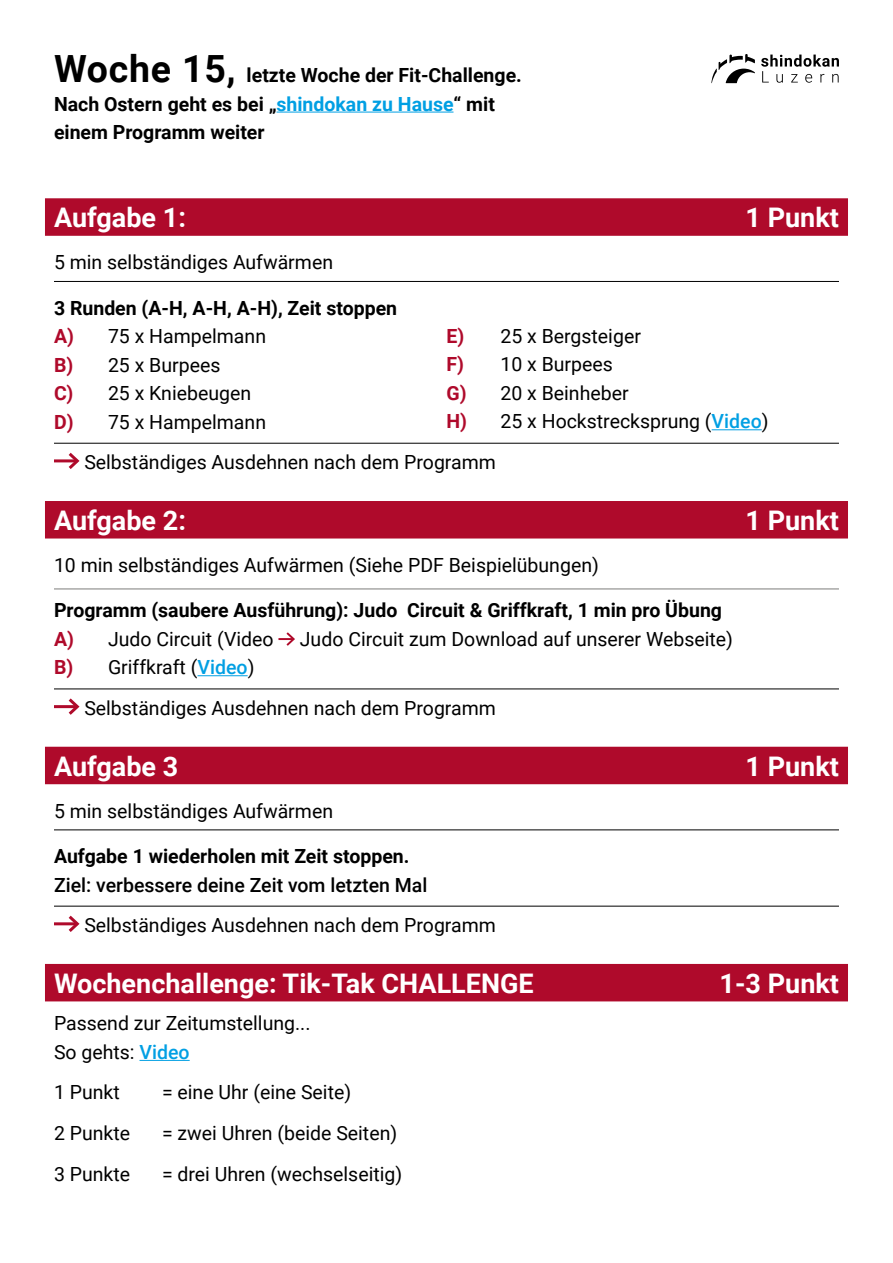
<style>
.page{position:relative;width:893px;height:1263px;background:#fff}
.page>*{position:absolute;margin:0;border:0;box-sizing:border-box;transform-origin:0 0}
.t1{font:700 27px "Roboto";color:#fff}
.t2{font:19.5px/28.5px "Roboto";color:#000}
.t3{font:700 19.5px/28.5px "Roboto";color:#000}
.t4{font:500 19.5px "Roboto";color:#000}
.s1{font-size:37.5px}
.s2{color:#009fe3}
.s3{font-weight:700}
.s4{font-weight:700;color:#af0a2b}
.s5{color:#af0a2b}
.s6{font-weight:400}
.s7{font-weight:500;color:#009fe3}
</style>
<div class="page">
<div style="left:45px;top:198px;width:803px;height:38px;background:#af0a2b"></div>
<hr style="left:54px;top:281px;width:785px;height:1px;background:#000">
<hr style="left:54px;top:443px;width:785px;height:1px;background:#000">
<div style="left:45px;top:501px;width:803px;height:37px;background:#af0a2b"></div>
<hr style="left:54px;top:588px;width:785px;height:2px;background:#a8a8a7">
<hr style="left:197px;top:675px;width:51px;height:1px;background:#009fe3">
<hr style="left:54px;top:688px;width:785px;height:1px;background:#000">
<div style="left:45px;top:747px;width:803px;height:37px;background:#af0a2b"></div>
<hr style="left:54px;top:829px;width:785px;height:1px;background:#000">
<hr style="left:54px;top:906px;width:785px;height:1px;background:#000">
<div style="left:45px;top:964px;width:803px;height:37px;background:#af0a2b"></div>
<hr style="left:140px;top:1060px;width:50px;height:1px;background:#009fe3">
<hr style="left:54px;top:459px;width:23px;height:3px;background:#af0a2b">
<svg style="left:65px;top:452px;width:15px;height:17px"></svg>
<svg style="left:278px;top:632px;width:17px;height:14px"></svg>
<hr style="left:54px;top:705px;width:23px;height:3px;background:#af0a2b">
<svg style="left:65px;top:698px;width:15px;height:17px"></svg>
<hr style="left:54px;top:922px;width:23px;height:3px;background:#af0a2b">
<svg style="left:65px;top:915px;width:15px;height:17px"></svg>
<svg style="left:761px;top:55px;width:78px;height:28px"></svg>
<svg style="left:711px;top:54px;width:44px;height:29px"></svg>
<hr style="left:277px;top:112px;width:176px;height:1px;background:#009fe3">
<hr style="left:712px;top:429px;width:50px;height:1px;background:#009fe3">
<p class="t3" style="left:54px;top:60px;width:469px"><span class="s1">Woche 15,</span> letzte Woche der Fit-Challenge.<br>Nach Ostern geht es bei „<span class="s2">shindokan zu Hause</span>“ mit einem Programm weiter</p>
<h1 class="t1" style="left:54px;top:199px;width:134px">Aufgabe 1:</h1>
<h1 class="t1" style="left:745px;top:199px;width:95px">1 Punkt</h1>
<p class="t2" style="left:54px;top:247px;width:281px">5 min selbständiges Aufwärmen</p>
<p class="t2" style="left:54px;top:293px;width:345px"><span class="s3">3 Runden (A-H, A-H, A-H), Zeit stoppen<br></span><span class="s4">A)</span> 75 x Hampelmann<br><span class="s4">B)</span> 25 x Burpees<br><span class="s4">C)</span> 25 x Kniebeugen<br><span class="s4">D)</span> 75 x Hampelmann</p>
<p class="t2" style="left:84px;top:447px;width:413px">Selbständiges Ausdehnen nach dem Programm</p>
<h1 class="t1" style="left:54px;top:501px;width:134px">Aufgabe 2:</h1>
<h1 class="t1" style="left:745px;top:501px;width:95px">1 Punkt</h1>
<p class="t2" style="left:54px;top:550px;width:546px">10 min selbständiges Aufwärmen (Siehe PDF Beispielübungen)</p>
<p class="t3" style="left:54px;top:595px;width:670px">Programm (saubere Ausführung): Judo Circuit &amp; Griffkraft, 1 min pro Übung<br><span class="s5">A)</span> <span class="s6">Judo Circuit (Video</span></p>
<p class="t2" style="left:446px;top:321px;width:324px"><span class="s4">E)</span> 25 x Bergsteiger<br><span class="s4">F)</span> 10 x Burpees<br><span class="s4">G)</span> 20 x Beinheber<br><span class="s4">H)</span> 25 x Hockstrecksprung (<span class="s7">Video</span>)</p>
<p class="t2" style="left:300px;top:624px;width:435px">Judo Circuit zum Download auf unserer Webseite)</p>
<p class="t2" style="left:84px;top:646px;width:413px;line-height:40.5px;text-indent:-30px"><span class="s4">B)</span> Griffkraft (<span class="s7">Video</span>)<br>Selbständiges Ausdehnen nach dem Programm</p>
<h1 class="t1" style="left:54px;top:747px;width:126px">Aufgabe 3</h1>
<h1 class="t1" style="left:745px;top:747px;width:95px">1 Punkt</h1>
<p class="t2" style="left:54px;top:796px;width:281px">5 min selbständiges Aufwärmen</p>
<p class="t3" style="left:54px;top:841px;width:357px">Aufgabe 1 wiederholen mit Zeit stoppen.</p>
<p class="t4" style="left:54px;top:871px;width:375px">Ziel: verbessere deine Zeit vom letzten Mal</p>
<p class="t2" style="left:84px;top:910px;width:413px">Selbständiges Ausdehnen nach dem Programm</p>
<h1 class="t1" style="left:54px;top:964px;width:481px">Wochenchallenge: Tik-Tak CHALLENGE</h1>
<h1 class="t1" style="left:720px;top:964px;width:121px">1-3 Punkt</h1>
<p class="t2" style="left:54px;top:1008px;width:258px">Passend zur Zeitumstellung...<br>So gehts: <span class="s7">Video</span></p>
<p class="t2" style="left:54px;top:1077px;width:67px">1 Punkt</p>
<p class="t2" style="left:162px;top:1077px;width:191px">= eine Uhr (eine Seite)</p>
<p class="t2" style="left:54px;top:1118px;width:78px">2 Punkte</p>
<p class="t2" style="left:162px;top:1118px;width:237px">= zwei Uhren (beide Seiten)</p>
<p class="t2" style="left:54px;top:1158px;width:78px">3 Punkte</p>
<p class="t2" style="left:162px;top:1158px;width:242px">= drei Uhren (wechselseitig)</p>
</div>
